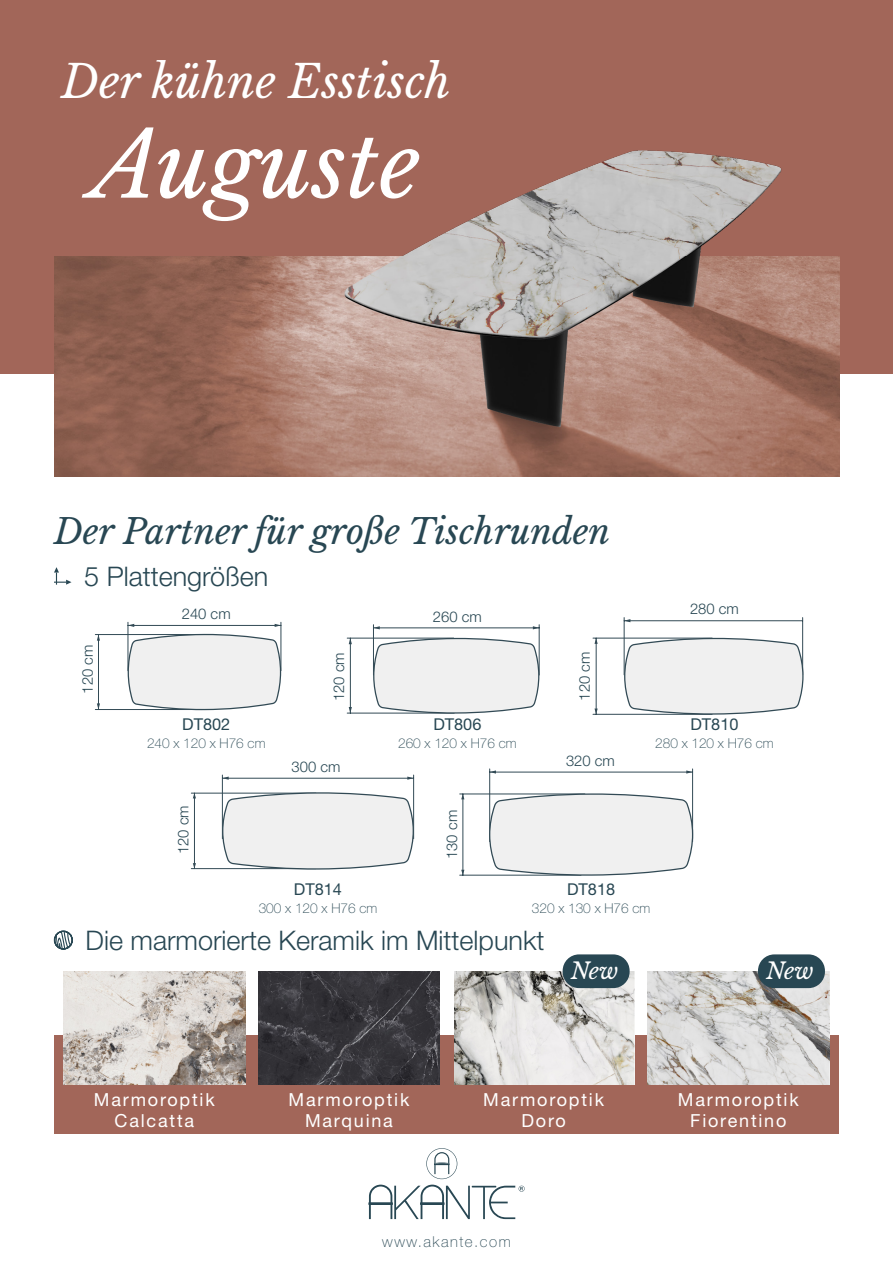
<style>
.page{position:relative;width:893px;height:1263px;background:#fff}
.page>*{position:absolute;margin:0;border:0;box-sizing:border-box;transform-origin:0 0}
.t1{font:italic 90px "Libre Baskerville";color:#fff}
.t2{font:italic 45px "Libre Baskerville";color:#fff}
.t3{font:italic 34.5px "Libre Baskerville";color:#284753}
.t4{font:300 27px "Helvetica Neue LT Std";color:#284753}
.t5{font:italic 22.5px "Libre Baskerville";letter-spacing:-.02em;color:#fff}
.t6{font:18px/21.6px "Helvetica Neue LT Std";letter-spacing:.1em;color:#fff;text-align:center}
.t7{font:16.35px "Helvetica Neue LT Std";color:#284753}
.t8{font:100 15.15px "Helvetica Neue LT Std";letter-spacing:.1em;color:#284753}
.t9{font:300 14.85px "Helvetica Neue LT Std";color:#284753}
.t10{font:100 13.65px "Helvetica Neue LT Std";color:#284753}
</style>
<div class="page">
<div style="left:0;top:0;width:893px;height:374px;background:#a26659"></div>
<img style="left:54px;top:150px;width:786px;height:224px">
<img style="left:54px;top:257px;width:785px;height:219px">
<div style="left:54px;top:1035px;width:785px;height:98px;background:#a26659"></div>
<img style="left:64px;top:971px;width:181px;height:113px">
<img style="left:454px;top:971px;width:180px;height:113px">
<img style="left:259px;top:971px;width:180px;height:113px">
<img style="left:648px;top:971px;width:181px;height:113px">
<svg style="left:368px;top:1148px;width:157px;height:71px"></svg>
<svg style="left:54px;top:567px;width:17px;height:18px"></svg>
<svg style="left:53px;top:930px;width:20px;height:20px"></svg>
<div style="left:563px;top:954px;width:67px;height:34px;background:#284753;border-radius:16px"></div>
<div style="left:758px;top:954px;width:67px;height:34px;background:#284753;border-radius:16px"></div>
<hr style="left:222px;top:775px;width:1px;height:64px;background:#324a55">
<hr style="left:413px;top:775px;width:1px;height:64px;background:#324a55">
<hr style="left:222px;top:778px;width:192px;height:1px;background:#324a55">
<svg style="left:222px;top:776px;width:7px;height:4px"></svg>
<svg style="left:407px;top:776px;width:7px;height:4px"></svg>
<hr style="left:191px;top:868px;width:125px;height:1px;background:#324a55">
<hr style="left:191px;top:793px;width:125px;height:1px;background:#324a55">
<hr style="left:194px;top:793px;width:1px;height:76px;background:#324a55">
<svg style="left:221px;top:791px;width:194px;height:79px"></svg>
<hr style="left:489px;top:769px;width:1px;height:72px;background:#324a55">
<hr style="left:692px;top:769px;width:1px;height:72px;background:#324a55">
<hr style="left:490px;top:772px;width:203px;height:1px;background:#324a55">
<svg style="left:490px;top:770px;width:6px;height:4px"></svg>
<svg style="left:686px;top:770px;width:7px;height:4px"></svg>
<hr style="left:460px;top:794px;width:125px;height:1px;background:#324a55">
<hr style="left:460px;top:875px;width:121px;height:1px;background:#324a55">
<hr style="left:463px;top:794px;width:1px;height:81px;background:#324a55">
<svg style="left:461px;top:870px;width:3px;height:5px"></svg>
<svg style="left:488px;top:793px;width:206px;height:83px"></svg>
<hr style="left:128px;top:622px;width:1px;height:49px;background:#324a55">
<hr style="left:281px;top:622px;width:1px;height:49px;background:#324a55">
<hr style="left:128px;top:625px;width:153px;height:1px;background:#324a55">
<hr style="left:95px;top:709px;width:107px;height:1px;background:#324a55">
<hr style="left:95px;top:634px;width:107px;height:1px;background:#324a55">
<hr style="left:98px;top:634px;width:1px;height:75px;background:#324a55">
<svg style="left:127px;top:633px;width:155px;height:78px"></svg>
<hr style="left:539px;top:625px;width:1px;height:50px;background:#324a55">
<hr style="left:373px;top:625px;width:1px;height:50px;background:#324a55">
<hr style="left:373px;top:628px;width:166px;height:1px;background:#324a55">
<svg style="left:374px;top:626px;width:6px;height:3px"></svg>
<hr style="left:347px;top:713px;width:107px;height:1px;background:#324a55">
<hr style="left:347px;top:638px;width:107px;height:1px;background:#324a55">
<hr style="left:350px;top:638px;width:1px;height:75px;background:#324a55">
<svg style="left:372px;top:637px;width:168px;height:77px"></svg>
<svg style="left:594px;top:708px;width:4px;height:6px"></svg>
<hr style="left:624px;top:618px;width:1px;height:57px;background:#324a55">
<hr style="left:802px;top:618px;width:1px;height:57px;background:#324a55">
<hr style="left:624px;top:620px;width:179px;height:1px;background:#324a55">
<hr style="left:593px;top:714px;width:119px;height:1px;background:#324a55">
<hr style="left:593px;top:638px;width:119px;height:1px;background:#324a55">
<hr style="left:596px;top:638px;width:1px;height:76px;background:#324a55">
<svg style="left:623px;top:637px;width:181px;height:78px"></svg>
<p class="t2" style="left:62px;top:54px;width:391px">Der kühne Esstisch</p>
<p class="t1" style="left:91px;top:110px;width:330px">Auguste</p>
<p class="t3" style="left:54px;top:510px;width:558px">Der Partner für große Tischrunden</p>
<p class="t4" style="left:84px;top:560px;width:186px">5 Plattengrößen</p>
<p class="t9" style="left:78px;top:693px;width:50px;rotate:-90deg">120 cm</p>
<p class="t9" style="left:182px;top:605px;width:50px">240 cm</p>
<p class="t9" style="left:330px;top:701px;width:50px;rotate:-90deg">120 cm</p>
<p class="t9" style="left:433px;top:607px;width:50px">260 cm</p>
<p class="t7" style="left:182px;top:714px;width:50px">DT802</p>
<p class="t7" style="left:433px;top:714px;width:50px">DT806</p>
<p class="t10" style="left:147px;top:735px;width:120px">240 x 120 x H76 cm</p>
<p class="t10" style="left:398px;top:735px;width:120px">260 x 120 x H76 cm</p>
<p class="t9" style="left:174px;top:854px;width:50px;rotate:-90deg">120 cm</p>
<p class="t9" style="left:292px;top:758px;width:50px">300 cm</p>
<p class="t7" style="left:294px;top:879px;width:50px">DT814</p>
<p class="t10" style="left:259px;top:900px;width:120px">300 x 120 x H76 cm</p>
<p class="t9" style="left:443px;top:859px;width:50px;rotate:-90deg">130 cm</p>
<p class="t9" style="left:576px;top:701px;width:50px;rotate:-90deg">120 cm</p>
<p class="t9" style="left:566px;top:751px;width:50px">320 cm</p>
<p class="t9" style="left:690px;top:600px;width:50px">280 cm</p>
<p class="t7" style="left:690px;top:714px;width:50px">DT810</p>
<p class="t10" style="left:655px;top:735px;width:120px">280 x 120 x H76 cm</p>
<p class="t7" style="left:567px;top:879px;width:50px">DT818</p>
<p class="t10" style="left:532px;top:900px;width:120px">320 x 130 x H76 cm</p>
<p class="t4" style="left:86px;top:924px;width:461px">Die marmorierte Keramik im Mittelpunkt</p>
<p class="t5" style="left:571px;top:957px;width:49px">New</p>
<p class="t5" style="left:766px;top:957px;width:49px">New</p>
<p class="t6" style="left:94px;top:1088px;width:122px">Marmoroptik<br>Calcatta</p>
<p class="t6" style="left:483px;top:1088px;width:122px">Marmoroptik<br>Doro</p>
<p class="t6" style="left:289px;top:1088px;width:122px">Marmoroptik<br>Marquina</p>
<p class="t6" style="left:678px;top:1088px;width:122px">Marmoroptik<br>Fiorentino</p>
<p class="t8" style="left:382px;top:1233px;width:130px">www.akante.com</p>
</div>
